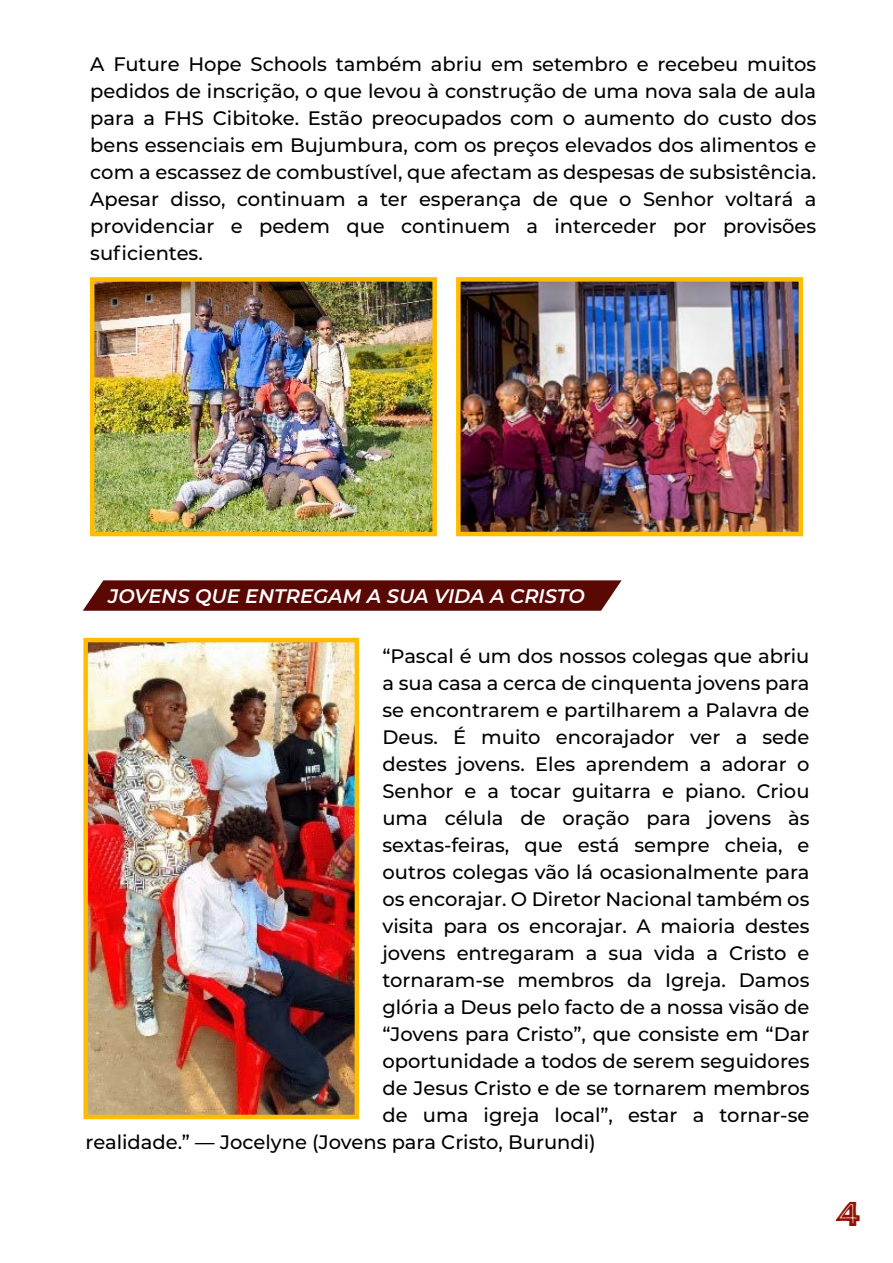
<style>
.page{position:relative;width:893px;height:1263px;background:#fff}
.page>*{position:absolute;margin:0;border:0;box-sizing:border-box;transform-origin:0 0}
.t1{font:31.5px "African";color:#911002}
.t2{font:500 19.5px/27px "Montserrat";color:#000;text-align:justify}
.t3{font:italic 600 19.5px "Montserrat";color:#fff}
</style>
<div class="page">
<img style="left:461px;top:282px;width:337px;height:249px">
<img style="left:95px;top:282px;width:337px;height:249px">
<div style="left:90px;top:277px;width:347px;height:259px;border:4px solid #ffbc00"></div>
<div style="left:456px;top:277px;width:347px;height:259px;border:4px solid #ffbc00"></div>
<svg style="left:83px;top:580px;width:539px;height:31px;background:#621611"></svg>
<img style="left:88px;top:643px;width:266px;height:471px">
<div style="left:83px;top:638px;width:276px;height:481px;border:4px solid #ffbc00"></div>
<p class="t2" style="left:90px;top:49px;width:728px">A Future Hope Schools também abriu em setembro e recebeu muitos pedidos de inscrição, o que levou à construção de uma nova sala de aula para a FHS Cibitoke. Estão preocupados com o aumento do custo dos bens essenciais em Bujumbura, com os preços elevados dos alimentos e com a escassez de combustível, que afectam as despesas de subsistência.<br>Apesar disso, continuam a ter esperança de que o Senhor voltará a providenciar e pedem que continuem a interceder por provisões suficientes.</p>
<p class="t3" style="left:108px;top:582px;width:478px">JOVENS QUE ENTREGAM A SUA VIDA A CRISTO</p>
<p class="t2" style="left:382px;top:641px;width:429px">“Pascal é um dos nossos colegas que abriu</p>
<p class="t2" style="left:382px;top:668px;width:429px">a sua casa a cerca de cinquenta jovens para</p>
<p class="t2" style="left:382px;top:695px;width:429px">se encontrarem e partilharem a Palavra de</p>
<p class="t2" style="left:382px;top:722px;width:428px">Deus. É muito encorajador ver a sede</p>
<p class="t2" style="left:382px;top:749px;width:429px">destes jovens. Eles aprendem a adorar o</p>
<p class="t2" style="left:382px;top:776px;width:429px">Senhor e a tocar guitarra e piano. Criou</p>
<p class="t2" style="left:382px;top:803px;width:428px">uma célula de oração para jovens às</p>
<p class="t2" style="left:382px;top:830px;width:429px">sextas-feiras, que está sempre cheia, e</p>
<p class="t2" style="left:382px;top:857px;width:429px">outros colegas vão lá ocasionalmente para</p>
<p class="t2" style="left:382px;top:884px;width:428px">os encorajar. O Diretor Nacional também os</p>
<p class="t2" style="left:382px;top:911px;width:429px">visita para os encorajar. A maioria destes</p>
<p class="t2" style="left:382px;top:938px;width:429px">jovens entregaram a sua vida a Cristo e</p>
<p class="t2" style="left:382px;top:965px;width:429px">tornaram-se membros da Igreja. Damos</p>
<p class="t2" style="left:382px;top:992px;width:428px">glória a Deus pelo facto de a nossa visão de</p>
<p class="t2" style="left:382px;top:1019px;width:429px">“Jovens para Cristo”, que consiste em “Dar</p>
<p class="t2" style="left:382px;top:1046px;width:429px">oportunidade a todos de serem seguidores</p>
<p class="t2" style="left:382px;top:1073px;width:429px">de Jesus Cristo e de se tornarem membros</p>
<p class="t2" style="left:382px;top:1100px;width:428px">de uma igreja local”, estar a tornar-se</p>
<p class="t2" style="left:86px;top:1127px;width:512px">realidade.” — Jocelyne (Jovens para Cristo, Burundi)</p>
<h1 class="t1" style="left:835px;top:1202px;width:28px">4</h1>
</div>
